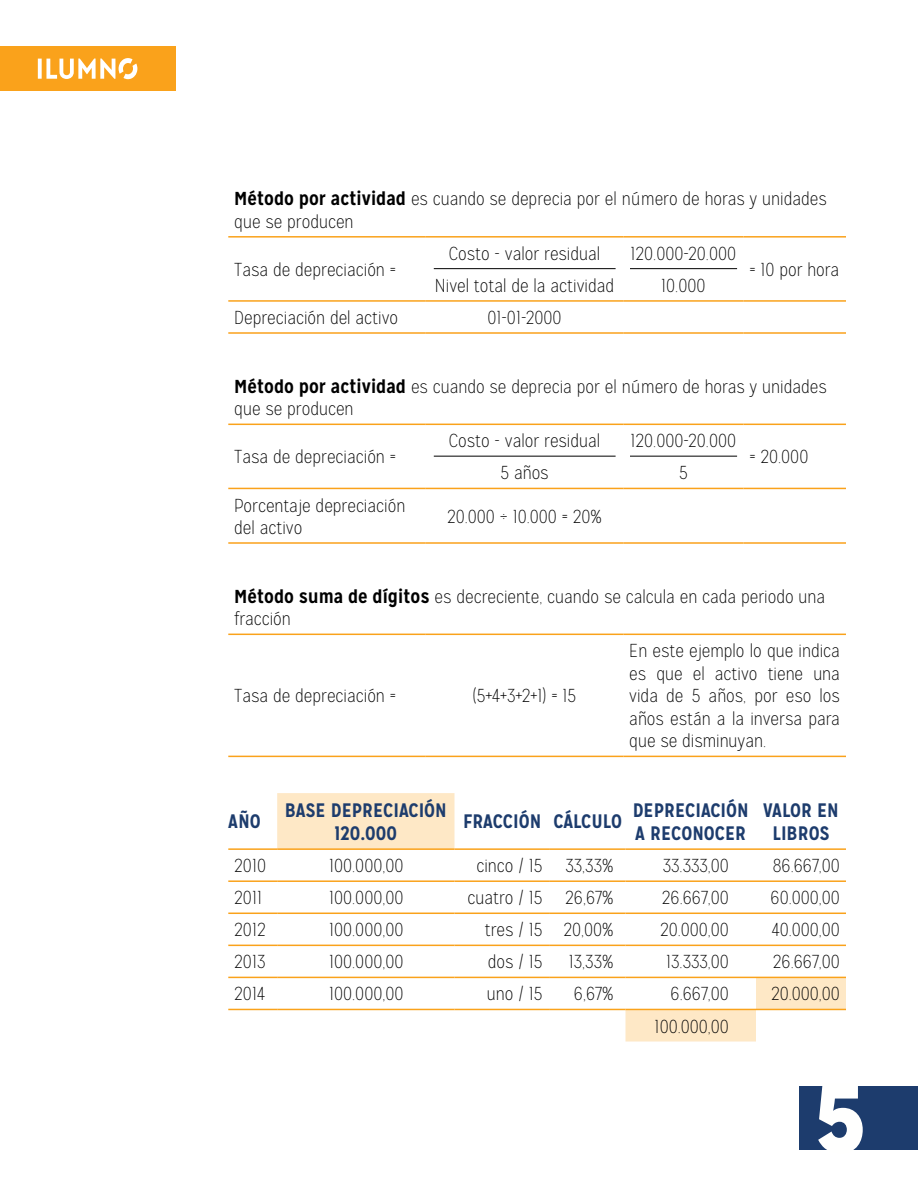
<style>
.page{position:relative;width:918px;height:1188px;background:#fff}
.page>*{position:absolute;margin:0;border:0;box-sizing:border-box;transform-origin:0 0}
.t1{font:900 97.5px "Mission Gothic";color:#fffffe}
.t2{font:700 19.5px/23.4px "Mission Gothic";color:#1d3c6d;text-align:center}
.t3{font:100 18.75px/22.5px "Mission Gothic";color:#000}
.s1{font-weight:700}
</style>
<div class="page">
<div style="left:0;top:46px;width:175px;height:45px;background:#faa21b"></div>
<svg style="left:38px;top:58px;width:99px;height:21px"></svg>
<div style="left:799px;top:1087px;width:119px;height:63px;background:#1d3c6d"></div>
<hr style="left:228px;top:236px;width:198px;height:2px;background:#faa21b">
<hr style="left:426px;top:236px;width:197px;height:2px;background:#faa21b">
<hr style="left:623px;top:236px;width:120px;height:2px;background:#faa21b">
<hr style="left:743px;top:236px;width:103px;height:2px;background:#faa21b">
<hr style="left:228px;top:300px;width:198px;height:2px;background:#faa21b">
<hr style="left:426px;top:300px;width:197px;height:2px;background:#faa21b">
<hr style="left:623px;top:300px;width:120px;height:2px;background:#faa21b">
<hr style="left:743px;top:300px;width:103px;height:2px;background:#faa21b">
<hr style="left:228px;top:332px;width:198px;height:2px;background:#faa21b">
<hr style="left:426px;top:332px;width:197px;height:2px;background:#faa21b">
<hr style="left:623px;top:332px;width:120px;height:2px;background:#faa21b">
<hr style="left:743px;top:332px;width:103px;height:2px;background:#faa21b">
<hr style="left:434px;top:268px;width:182px;height:1px;background:#000">
<hr style="left:630px;top:268px;width:107px;height:1px;background:#000">
<hr style="left:228px;top:634px;width:198px;height:1px;background:#faa21b">
<hr style="left:426px;top:634px;width:197px;height:1px;background:#faa21b">
<hr style="left:623px;top:634px;width:223px;height:1px;background:#faa21b">
<hr style="left:228px;top:756px;width:198px;height:1px;background:#faa21b">
<hr style="left:426px;top:756px;width:197px;height:1px;background:#faa21b">
<hr style="left:623px;top:756px;width:223px;height:1px;background:#faa21b">
<svg style="left:277px;top:793px;width:569px;height:249px"></svg>
<hr style="left:228px;top:848px;width:49px;height:2px;background:#faa21b">
<hr style="left:277px;top:848px;width:177px;height:2px;background:#faa21b">
<hr style="left:454px;top:848px;width:96px;height:2px;background:#faa21b">
<hr style="left:550px;top:848px;width:76px;height:2px;background:#faa21b">
<hr style="left:626px;top:848px;width:130px;height:2px;background:#faa21b">
<hr style="left:756px;top:848px;width:90px;height:2px;background:#faa21b">
<hr style="left:228px;top:880px;width:49px;height:2px;background:#faa21b">
<hr style="left:277px;top:880px;width:177px;height:2px;background:#faa21b">
<hr style="left:454px;top:880px;width:96px;height:2px;background:#faa21b">
<hr style="left:550px;top:880px;width:76px;height:2px;background:#faa21b">
<hr style="left:626px;top:880px;width:130px;height:2px;background:#faa21b">
<hr style="left:756px;top:880px;width:90px;height:2px;background:#faa21b">
<hr style="left:228px;top:913px;width:49px;height:1px;background:#faa21b">
<hr style="left:277px;top:913px;width:177px;height:1px;background:#faa21b">
<hr style="left:454px;top:913px;width:96px;height:1px;background:#faa21b">
<hr style="left:550px;top:913px;width:76px;height:1px;background:#faa21b">
<hr style="left:626px;top:913px;width:130px;height:1px;background:#faa21b">
<hr style="left:756px;top:913px;width:90px;height:1px;background:#faa21b">
<hr style="left:228px;top:945px;width:49px;height:1px;background:#faa21b">
<hr style="left:277px;top:945px;width:177px;height:1px;background:#faa21b">
<hr style="left:454px;top:945px;width:96px;height:1px;background:#faa21b">
<hr style="left:550px;top:945px;width:76px;height:1px;background:#faa21b">
<hr style="left:626px;top:945px;width:130px;height:1px;background:#faa21b">
<hr style="left:756px;top:945px;width:90px;height:1px;background:#faa21b">
<hr style="left:228px;top:977px;width:49px;height:1px;background:#faa21b">
<hr style="left:277px;top:977px;width:177px;height:1px;background:#faa21b">
<hr style="left:454px;top:977px;width:96px;height:1px;background:#faa21b">
<hr style="left:550px;top:977px;width:76px;height:1px;background:#faa21b">
<hr style="left:626px;top:977px;width:130px;height:1px;background:#faa21b">
<hr style="left:756px;top:977px;width:90px;height:1px;background:#faa21b">
<hr style="left:228px;top:1009px;width:49px;height:1px;background:#faa21b">
<hr style="left:277px;top:1009px;width:177px;height:1px;background:#faa21b">
<hr style="left:454px;top:1009px;width:96px;height:1px;background:#faa21b">
<hr style="left:550px;top:1009px;width:76px;height:1px;background:#faa21b">
<hr style="left:626px;top:1009px;width:130px;height:1px;background:#faa21b">
<hr style="left:756px;top:1009px;width:90px;height:1px;background:#faa21b">
<hr style="left:228px;top:424px;width:198px;height:1px;background:#faa21b">
<hr style="left:426px;top:424px;width:197px;height:1px;background:#faa21b">
<hr style="left:623px;top:424px;width:120px;height:1px;background:#faa21b">
<hr style="left:743px;top:424px;width:103px;height:1px;background:#faa21b">
<hr style="left:228px;top:488px;width:198px;height:1px;background:#faa21b">
<hr style="left:426px;top:488px;width:197px;height:1px;background:#faa21b">
<hr style="left:623px;top:488px;width:120px;height:1px;background:#faa21b">
<hr style="left:743px;top:488px;width:103px;height:1px;background:#faa21b">
<hr style="left:228px;top:542px;width:198px;height:2px;background:#faa21b">
<hr style="left:426px;top:542px;width:197px;height:2px;background:#faa21b">
<hr style="left:623px;top:542px;width:120px;height:2px;background:#faa21b">
<hr style="left:743px;top:542px;width:103px;height:2px;background:#faa21b">
<hr style="left:434px;top:456px;width:182px;height:1px;background:#000">
<hr style="left:630px;top:456px;width:107px;height:1px;background:#000">
<p class="t3" style="left:234px;top:188px;width:594px"><span class="s1">Método por actividad</span> es cuando se deprecia por el número de horas y unidades que se producen</p>
<p class="t3" style="left:234px;top:258px;width:163px">Tasa de depreciación =</p>
<p class="t3" style="left:449px;top:242px;width:153px">Costo - valor residual</p>
<p class="t3" style="left:631px;top:242px;width:107px">120.000-20.000</p>
<p class="t3" style="left:749px;top:258px;width:91px">= 10 por hora</p>
<p class="t3" style="left:435px;top:274px;width:181px">Nivel total de la actividad</p>
<p class="t3" style="left:661px;top:274px;width:46px">10.000</p>
<p class="t3" style="left:234px;top:307px;width:165px">Depreciación del activo</p>
<p class="t3" style="left:488px;top:307px;width:76px">01-01-2000</p>
<p class="t3" style="left:234px;top:375px;width:594px"><span class="s1">Método por actividad</span> es cuando se deprecia por el número de horas y unidades que se producen</p>
<p class="t3" style="left:234px;top:446px;width:163px">Tasa de depreciación =</p>
<p class="t3" style="left:449px;top:430px;width:153px">Costo - valor residual</p>
<p class="t3" style="left:631px;top:430px;width:107px">120.000-20.000</p>
<p class="t3" style="left:749px;top:446px;width:60px">= 20.000</p>
<p class="t3" style="left:500px;top:462px;width:50px">5 años</p>
<p class="t3" style="left:679px;top:462px;width:10px">5</p>
<p class="t3" style="left:234px;top:494px;width:172px">Porcentaje depreciación del activo</p>
<p class="t3" style="left:447px;top:505px;width:156px">20.000 ÷ 10.000 = 20%</p>
<p class="t3" style="left:234px;top:585px;width:592px"><span class="s1">Método suma de dígitos</span> es decreciente, cuando se calcula en cada periodo una fracción</p>
<p class="t3" style="left:234px;top:685px;width:163px">Tasa de depreciación =</p>
<p class="t3" style="left:473px;top:685px;width:105px">(5+4+3+2+1) = 15</p>
<p class="t3" style="left:629px;top:640px;width:212px;text-align:justify">En este ejemplo lo que indica es que el activo tiene una vida de 5 años, por eso los años están a la inversa para que se disminuyan.</p>
<p class="t2" style="left:228px;top:810px;width:34px">AÑO</p>
<p class="t2" style="left:285px;top:798px;width:164px">BASE DEPRECIACIÓN<br>120.000</p>
<p class="t2" style="left:463px;top:810px;width:160px">FRACCIÓN CÁLCULO</p>
<p class="t2" style="left:633px;top:798px;width:118px;text-align:left">DEPRECIACIÓN<br>A RECONOCER</p>
<p class="t2" style="left:763px;top:798px;width:77px">VALOR EN<br>LIBROS</p>
<p class="t3" style="left:234px;top:855px;width:33px">2010</p>
<p class="t3" style="left:329px;top:855px;width:76px">100.000,00</p>
<p class="t3" style="left:476px;top:855px;width:139px">cinco / 15 33,33%</p>
<p class="t3" style="left:663px;top:855px;width:68px">33.333,00</p>
<p class="t3" style="left:773px;top:855px;width:69px">86.667,00</p>
<p class="t3" style="left:234px;top:887px;width:29px">2011</p>
<p class="t3" style="left:329px;top:887px;width:76px">100.000,00</p>
<p class="t3" style="left:467px;top:887px;width:148px">cuatro / 15 26,67%</p>
<p class="t3" style="left:662px;top:887px;width:69px">26.667,00</p>
<p class="t3" style="left:771px;top:887px;width:71px">60.000,00</p>
<p class="t3" style="left:234px;top:919px;width:33px">2012</p>
<p class="t3" style="left:329px;top:919px;width:76px">100.000,00</p>
<p class="t3" style="left:485px;top:919px;width:130px">tres / 15 20,00%</p>
<p class="t3" style="left:660px;top:919px;width:70px">20.000,00</p>
<p class="t3" style="left:772px;top:919px;width:70px">40.000,00</p>
<p class="t3" style="left:234px;top:951px;width:33px">2013</p>
<p class="t3" style="left:329px;top:951px;width:76px">100.000,00</p>
<p class="t3" style="left:488px;top:951px;width:56px">dos / 15</p>
<p class="t3" style="left:569px;top:951px;width:46px">13,33%</p>
<p class="t3" style="left:666px;top:951px;width:64px">13.333,00</p>
<p class="t3" style="left:773px;top:951px;width:69px">26.667,00</p>
<p class="t3" style="left:234px;top:983px;width:32px">2014</p>
<p class="t3" style="left:329px;top:983px;width:76px">100.000,00</p>
<p class="t3" style="left:487px;top:983px;width:57px">uno / 15</p>
<p class="t3" style="left:574px;top:983px;width:41px">6,67%</p>
<p class="t3" style="left:670px;top:983px;width:60px">6.667,00</p>
<p class="t3" style="left:771px;top:983px;width:70px">20.000,00</p>
<p class="t3" style="left:655px;top:1015px;width:76px">100.000,00</p>
<h1 class="t1" style="left:814px;top:1054px;width:52px">5</h1>
</div>
